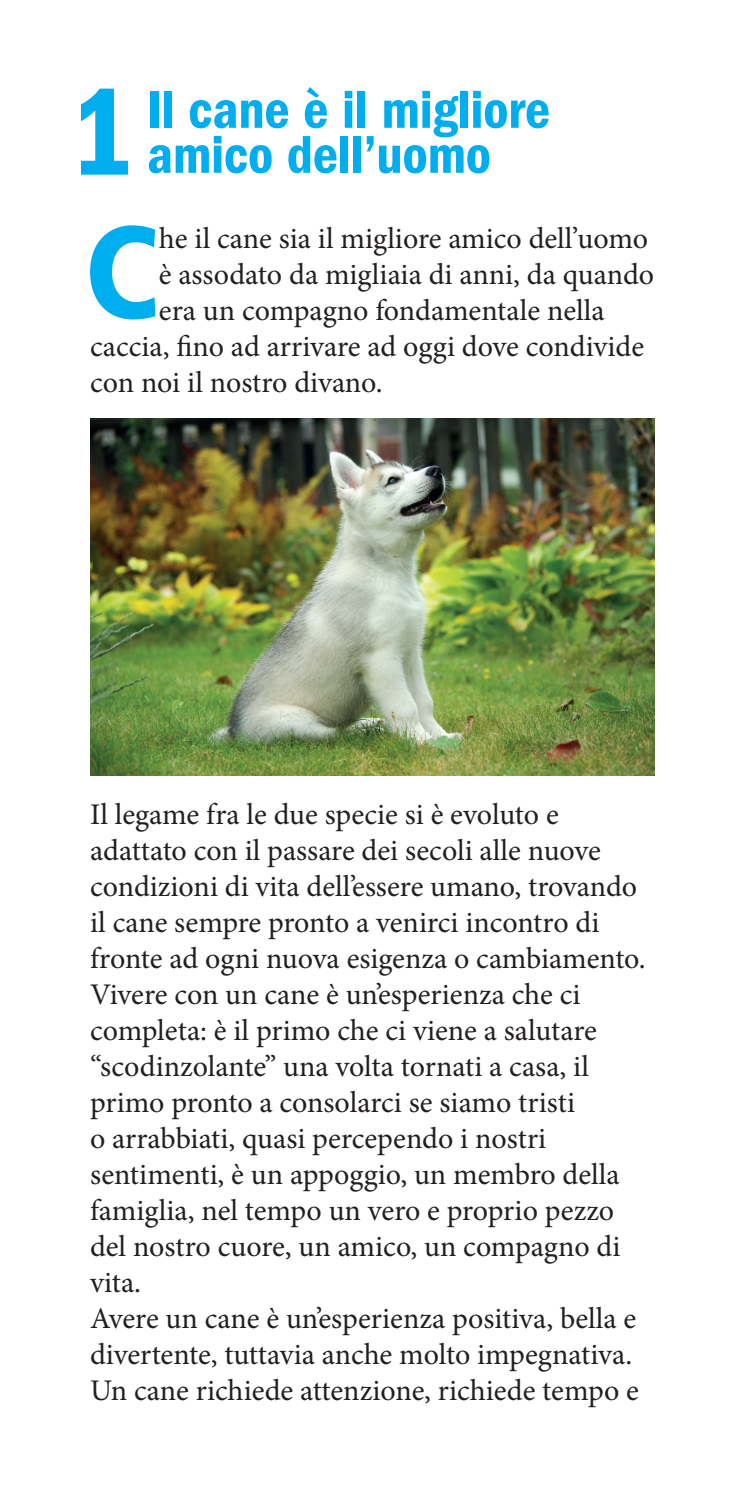
<style>
.page{position:relative;width:745px;height:1489px;background:#fff}
.page>*{position:absolute;margin:0;border:0;box-sizing:border-box;transform-origin:0 0}
.t1{font:900 condensed 130.25px "Frutiger";color:#00aeef}
.t2{font:127.75px "ITC Franklin Gothic Std Dm Cd";color:#00aeef}
.t3{font:55px/45px "ITC Franklin Gothic Std Dm Cd";letter-spacing:-.005em;color:#00aeef}
.t4{font:30px/36px "Minion Pro";color:#231f20}
</style>
<div class="page">
<img style="left:90px;top:418px;width:564px;height:357px">
<h2 class="t2" style="left:69px;top:59px;width:67px">1</h2>
<h3 class="t3" style="left:147px;top:87px;width:404px">Il cane è il migliore amico dell’uomo</h3>
<h1 class="t1" style="left:84px;top:194px;width:76px">C</h1>
<p class="t4" style="left:159px;top:220px;width:490px">he il cane sia il migliore amico dell’uomo</p>
<p class="t4" style="left:159px;top:256px;width:496px">è assodato da migliaia di anni, da quando</p>
<p class="t4" style="left:159px;top:292px;width:447px">era un compagno fondamentale nella</p>
<p class="t4" style="left:90px;top:328px;width:555px">caccia, fino ad arrivare ad oggi dove condivide</p>
<p class="t4" style="left:90px;top:364px;width:294px">con noi il nostro divano.</p>
<p class="t4" style="left:90px;top:796px;width:556px">Il legame fra le due specie si è evoluto e adattato con il passare dei secoli alle nuove condizioni di vita dell’essere umano, trovando il cane sempre pronto a venirci incontro di fronte ad ogni nuova esigenza o cambiamento.<br>Vivere con un cane è un’esperienza che ci completa: è il primo che ci viene a salutare “scodinzolante” una volta tornati a casa, il primo pronto a consolarci se siamo tristi<br>o arrabbiati, quasi percependo i nostri sentimenti, è un appoggio, un membro della famiglia, nel tempo un vero e proprio pezzo del nostro cuore, un amico, un compagno di vita.<br>Avere un cane è un’esperienza positiva, bella e divertente, tuttavia anche molto impegnativa.<br>Un cane richiede attenzione, richiede tempo e</p>
</div>
